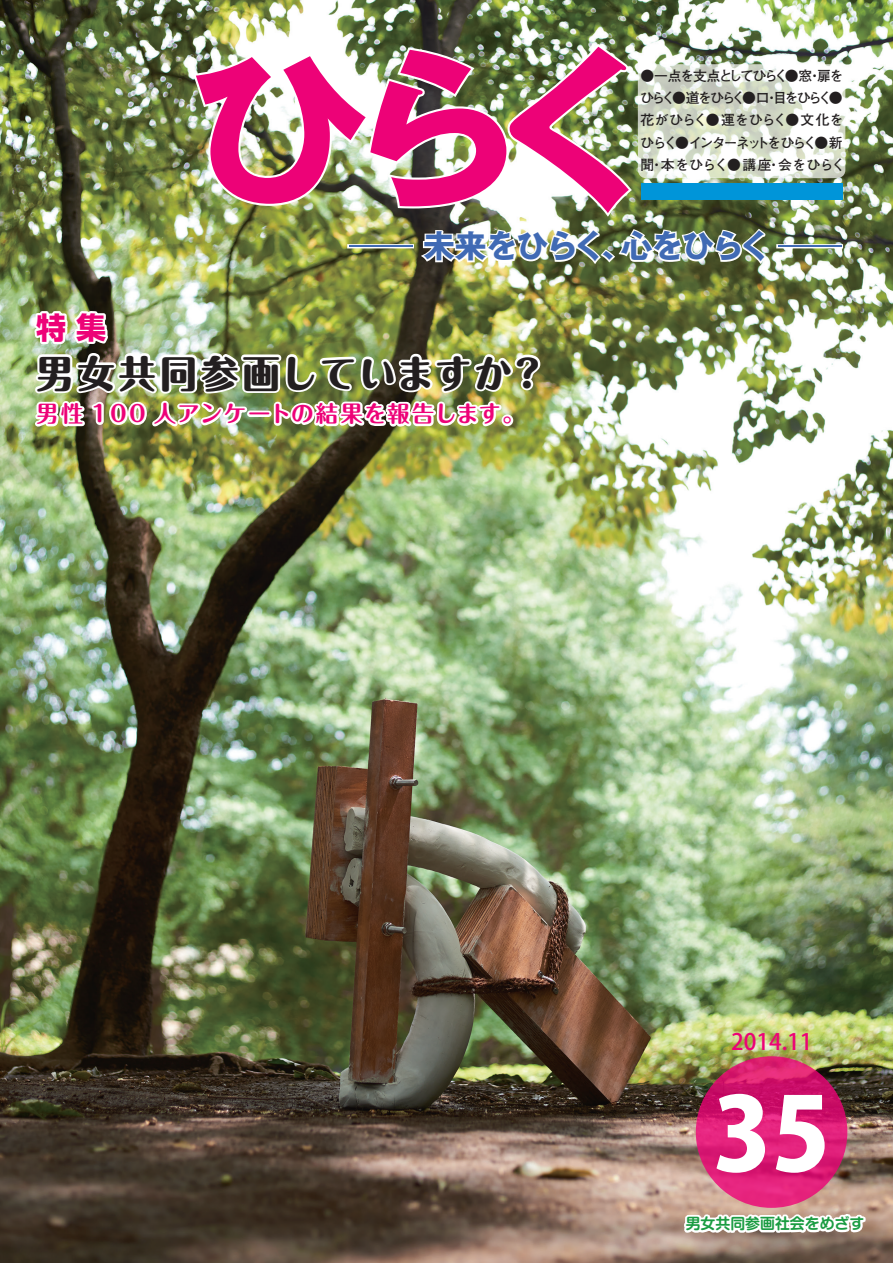
<style>
.page{position:relative;width:893px;height:1263px;background:#fff}
.page>*{position:absolute;margin:0;border:0;box-sizing:border-box;transform-origin:0 0}
.t1{font:700 172.2px "Gothic MB101 Pro";color:#ed0277;scale:1.06 1}
.t2{font:800 100.95px "Koz Go Std";color:#fff}
.t3{font:800 37.5px "Maru Fo Pro";letter-spacing:.06em;color:#231f20}
.t4{font:700 31.95px "Gothic MB101 Pro";letter-spacing:-.035em;color:#406ab4}
.t5{font:700 30px "Shin Go Pro";color:#ed0277}
.t6{font:700 22.5px "Maru Fo Pro";letter-spacing:.045em;color:#ed0277}
.t7{font:500 22.5px "Koz Go Std";color:#ed0277}
.t8{font:700 14.85px "Shin M Go Pro De";color:#1b9c42}
.t9{font:700 13.8px "Futo Go B101 Pro";letter-spacing:-.1em;color:#231f20}
.t10{font:700 13.8px/22.4px "Futo Go B101 Pro";letter-spacing:-.025em;color:#231f20}
.t11{font:700 13.8px "Futo Go B101 Pro";letter-spacing:-.15em;color:#231f20}
.s1{font-weight:300}
</style>
<div class="page">
<img style="left:0;top:0;width:893px;height:1263px">
<svg style="left:638px;top:64px;width:207px;height:114px"></svg>
<svg style="left:696px;top:1056px;width:151px;height:152px;background:#d91a73"></svg>
<div style="left:776px;top:244px;width:67px;height:4px;border:3px solid #fff"></div>
<div style="left:641px;top:183px;width:202px;height:16px;background:#0095d9"></div>
<img style="left:190px;top:41px;width:445px;height:179px">
<svg style="left:682px;top:1200px;width:186px;height:40px"></svg>
<img style="left:27px;top:227px;width:741px;height:242px">
<h1 class="t1" style="left:187px;top:-13px;width:454px">ひらく</h1>
<p class="t9" style="left:641px;top:65px;width:149px">●一点を支点としてひらく</p>
<p class="t9" style="left:785px;top:65px;width:60px">●窓扉を</p>
<p class="t9" style="left:808px;top:65px;width:15px">・</p>
<p class="t9" style="left:672px;top:87px;width:75px">●道をひらく</p>
<p class="t10" style="left:640px;top:85px;width:205px">ひらく<br>花がひらく●運をひらく●文化を</p>
<p class="t9" style="left:814px;top:132px;width:30px">●新</p>
<p class="t9" style="left:742px;top:87px;width:91px">●口目をひらく</p>
<p class="t9" style="left:829px;top:87px;width:15px">●</p>
<p class="t9" style="left:765px;top:87px;width:15px">・</p>
<p class="t9" style="left:640px;top:132px;width:39px">ひらく</p>
<p class="t11" style="left:675px;top:132px;width:143px">●インターネットをひらく</p>
<p class="t9" style="left:661px;top:154px;width:112px">本をひらく●講座</p>
<p class="t9" style="left:778px;top:154px;width:69px">会をひらく</p>
<p class="t9" style="left:641px;top:154px;width:15px">聞</p>
<p class="t9" style="left:650px;top:154px;width:15px">・</p>
<p class="t9" style="left:767px;top:154px;width:15px">・</p>
<h3 class="t4" style="left:349px;top:220px;width:286px"><span class="s1">―</span> 未来をひらく、</h3>
<h3 class="t4" style="left:621px;top:220px;width:222px">心をひらく <span class="s1">―</span></h3>
<h3 class="t5" style="left:36px;top:304px;width:71px">特集</h3>
<h3 class="t3" style="left:36px;top:343px;width:512px">男女共同参画していますか?</h3>
<h3 class="t6" style="left:36px;top:396px;width:490px">男性 100 人アンケートの結果を報告します。</h3>
<h3 class="t7" style="left:731px;top:1027px;width:83px">2014.11</h3>
<h2 class="t2" style="left:713px;top:1069px;width:119px">35</h2>
<p class="t8" style="left:686px;top:1211px;width:180px">男女共同参画社会をめざす</p>
</div>
